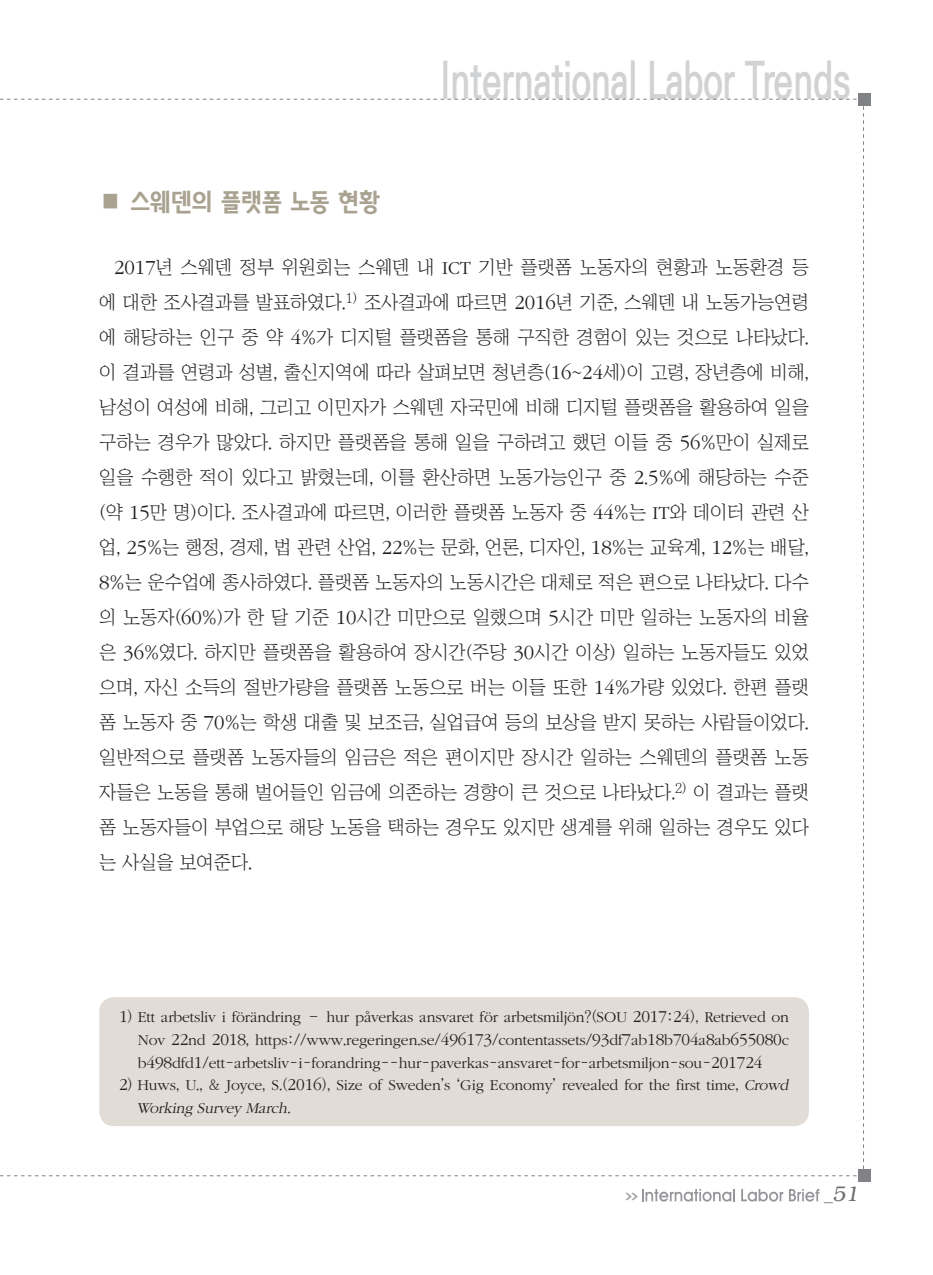
<style>
.page{position:relative;width:933px;height:1275px;background:#fff}
.page>*{position:absolute;margin:0;border:0;box-sizing:border-box;transform-origin:0 0}
.t1{font:700 50.4px "Ko Pub Dotum";color:#d1d2d4;scale:.7 1}
.서론{font:24.5px "KBI Zfor SM Esgo H";letter-spacing:-.035em;color:#aaa291}
.t2{font:italic 300 21px "Bookman";color:#6c6d70}
.본문{font:18.9px/35px "Chosunilbo NM";color:#231f20;text-align:justify}
.각주{font:300 15.75px/22.8px "ITC Garamond Std";letter-spacing:-.01em;color:#231f20;text-align:justify}
.t3{font:700 7.88px "Ko Pub Dotum";color:#939598;scale:2 1}
.s1{font-family:"ITC Garamond Std";font-weight:300;font-size:20.82px}
.s2{font-family:"ITC Garamond Std";font-weight:300}
.s3{font-size:17.32px}
.s4{font-family:"Chosunilbo NM";font-weight:400}
.s5{font-style:italic}
.s6{font-family:"Helvetica";font-weight:400;font-style:normal;font-size:17.5px}
</style>
<div class="page">
<div style="left:858px;top:93px;width:12px;height:12px;background:#808285"></div>
<div style="left:858px;top:1170px;width:12px;height:12px;background:#808285"></div>
<svg style="left:642px;top:1189px;width:93px;height:13px"></svg>
<svg style="left:741px;top:1189px;width:42px;height:13px"></svg>
<svg style="left:789px;top:1189px;width:30px;height:12px"></svg>
<div style="left:99px;top:997px;width:710px;height:129px;background:#e1dcd5;border-radius:15px"></div>
<p class="서론" style="left:99px;top:187px;width:282px">■ 스웨덴의 플랫폼 노동 현황</p>
<h1 class="t1" style="left:440px;top:56px;width:588px">International Labor Trends</h1>
<p class="본문" style="left:99px;top:249px;width:711px;text-indent:15px"><span class="s1">2017</span>년 스웨덴 정부 위원회는 스웨덴 내 <span class="s2">ICT</span> 기반 플랫폼 노동자의 현황과 노동환경 등 에 대한 조사결과를 발표하였다.<sup>1)</sup> 조사결과에 따르면 <span class="s1">2016</span>년 기준, 스웨덴 내 노동가능연령 에 해당하는 인구 중 약 <span class="s1">4</span>%가 디지털 플랫폼을 통해 구직한 경험이 있는 것으로 나타났다. 이 결과를 연령과 성별, 출신지역에 따라 살펴보면 청년층(<span class="s1">16</span>~<span class="s1">24</span>세)이 고령, 장년층에 비해, 남성이 여성에 비해, 그리고 이민자가 스웨덴 자국민에 비해 디지털 플랫폼을 활용하여 일을 구하는 경우가 많았다. 하지만 플랫폼을 통해 일을 구하려고 했던 이들 중 <span class="s1">56</span>%만이 실제로 일을 수행한 적이 있다고 밝혔는데, 이를 환산하면 노동가능인구 중 <span class="s1">2</span>.<span class="s1">5</span>%에 해당하는 수준 (약 <span class="s1">15</span>만 명)이다. 조사결과에 따르면, 이러한 플랫폼 노동자 중 <span class="s1">44</span>%는 <span class="s2">IT</span>와 데이터 관련 산 업, <span class="s1">25</span>%는 행정, 경제, 법 관련 산업, <span class="s1">22</span>%는 문화, 언론, 디자인, <span class="s1">18</span>%는 교육계, <span class="s1">12</span>%는 배달, <span class="s1">8</span>%는 운수업에 종사하였다. 플랫폼 노동자의 노동시간은 대체로 적은 편으로 나타났다. 다수 의 노동자(<span class="s1">60</span>%)가 한 달 기준 <span class="s1">10</span>시간 미만으로 일했으며 <span class="s1">5</span>시간 미만 일하는 노동자의 비율 은 <span class="s1">36</span>%였다. 하지만 플랫폼을 활용하여 장시간(주당 <span class="s1">30</span>시간 이상) 일하는 노동자들도 있었 으며, 자신 소득의 절반가량을 플랫폼 노동으로 버는 이들 또한 <span class="s1">14</span>%가량 있었다. 한편 플랫 폼 노동자 중 <span class="s1">70</span>%는 학생 대출 및 보조금, 실업급여 등의 보상을 받지 못하는 사람들이었다. 일반적으로 플랫폼 노동자들의 임금은 적은 편이지만 장시간 일하는 스웨덴의 플랫폼 노동 자들은 노동을 통해 벌어들인 임금에 의존하는 경향이 큰 것으로 나타났다.<sup>2)</sup> 이 결과는 플랫 폼 노동자들이 부업으로 해당 노동을 택하는 경우도 있지만 생계를 위해 일하는 경우도 있다 는 사실을 보여준다.</p>
<p class="각주" style="left:138px;top:1006px;width:652px;text-indent:-19px"><span class="s3">1</span><span class="s4">)</span> Ett arbetsliv i förändring <span class="s4">–</span> hur påverkas ansvaret för arbetsmiljön<span class="s4">?(</span>SOU <span class="s3">2017</span><span class="s4">:</span><span class="s3">24</span><span class="s4">),</span> Retrieved on Nov <span class="s3">22</span>nd <span class="s3">2018</span><span class="s4">,</span> https<span class="s4">://</span>www<span class="s4">.</span>regeringen<span class="s4">.</span>se<span class="s4">/</span><span class="s3">496173</span><span class="s4">/</span>contentassets<span class="s4">/</span><span class="s3">93</span>df<span class="s3">7</span>ab<span class="s3">18</span>b<span class="s3">704</span>a<span class="s3">8</span>ab<span class="s3">655080</span>c b<span class="s3">498</span>dfd<span class="s3">1</span><span class="s4">/</span>ett<span class="s4">-</span>arbetsliv<span class="s4">-</span>i<span class="s4">-</span>forandring<span class="s4">--</span>hur<span class="s4">-</span>paverkas<span class="s4">-</span>ansvaret<span class="s4">-</span>for<span class="s4">-</span>arbetsmiljon<span class="s4">-</span>sou<span class="s4">-</span><span class="s3">201724</span></p>
<p class="각주" style="left:136px;top:1074px;width:656px;text-indent:-17px"><span class="s3">2</span><span class="s4">)</span> Huws<span class="s4">,</span> U<span class="s4">., &amp;</span> Joyce<span class="s4">,</span> S<span class="s4">.(</span><span class="s3">2016</span><span class="s4">),</span> Size of Sweden<span class="s4">’</span>s <span class="s4">‘</span>Gig Economy<span class="s4">’</span> revealed for the first time<span class="s4">,</span> <span class="s5">Crowd<br>Working Survey March</span><span class="s4">.</span></p>
<p class="t3" style="left:625px;top:1192px;width:8px">&gt;&gt;</p>
<p class="t2" style="left:824px;top:1182px;width:36px"><span class="s6">_</span>51</p>
</div>
